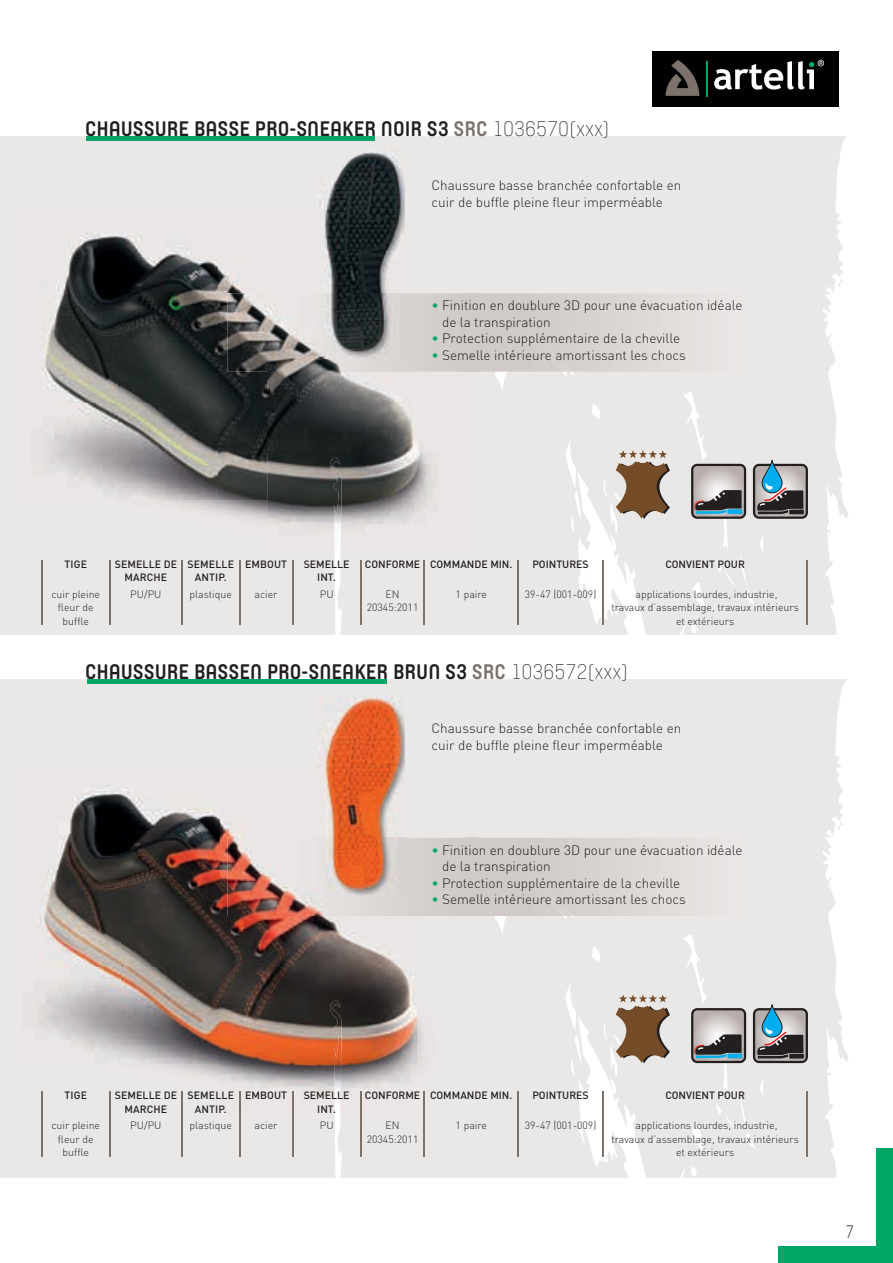
<style>
.page{position:relative;width:893px;height:1263px;background:#fff}
.page>*{position:absolute;margin:0;border:0;box-sizing:border-box;transform-origin:0 0}
.t1{font:700 21px "Yummo";color:#231f20}
.t2{font:300 18px "Yummo";color:#231f20;scale:.85 1}
.t3{font:300 13.5px/16.5px "DIN Pro";color:#231f20}
.t4{font:300 10.5px/13.5px "DIN Pro";color:#231f20;text-align:center}
.t5{font:500 10.5px/13.5px "DIN Pro";color:#231f20;text-align:center}
.s1{color:#7d716c}
.s2{font-weight:100}
.s3{color:#00a665}
</style>
<div class="page">
<div style="left:0;top:679px;width:848px;height:499px;background:#eae8e7"></div>
<div style="left:0;top:136px;width:848px;height:499px;background:#eae8e7"></div>
<div style="left:652px;top:51px;width:187px;height:56px;background:#000"></div>
<hr style="left:706px;top:61px;width:2px;height:36px;background:#00a665">
<svg style="left:714px;top:60px;width:110px;height:30px"></svg>
<svg style="left:666px;top:60px;width:33px;height:36px"></svg>
<div style="left:466px;top:293px;width:11px;height:79px;background:#d0cac8"></div>
<svg style="left:477px;top:293px;width:325px;height:79px;background:#ddd9d7"></svg>
<div style="left:466px;top:838px;width:11px;height:78px;background:#d0cac8"></div>
<svg style="left:477px;top:838px;width:325px;height:78px;background:#ddd9d7"></svg>
<div style="left:405px;top:210px;width:61px;height:83px;background:#eae8e7"></div>
<img style="left:19px;top:210px;width:298px;height:97px">
<img style="left:317px;top:210px;width:1px;height:83px">
<img style="left:19px;top:307px;width:248px;height:242px">
<img style="left:267px;top:372px;width:199px;height:177px">
<img style="left:227px;top:293px;width:96px;height:79px">
<div style="left:371px;top:293px;width:95px;height:79px;background:#d4cfcd"></div>
<img style="left:323px;top:359px;width:48px;height:13px">
<img style="left:23px;top:774px;width:295px;height:194px">
<div style="left:405px;top:774px;width:61px;height:64px;background:#eae8e7"></div>
<img style="left:318px;top:916px;width:99px;height:52px">
<div style="left:417px;top:916px;width:49px;height:149px;background:#eae8e7"></div>
<img style="left:23px;top:968px;width:394px;height:97px">
<img style="left:23px;top:1065px;width:443px;height:48px">
<img style="left:227px;top:838px;width:96px;height:78px">
<div style="left:371px;top:838px;width:95px;height:78px;background:#d4cfcd"></div>
<img style="left:323px;top:893px;width:48px;height:23px">
<div style="left:87px;top:136px;width:288px;height:5px;background:#00a665"></div>
<div style="left:87px;top:679px;width:300px;height:5px;background:#00a665"></div>
<img style="left:325px;top:699px;width:80px;height:198px">
<img style="left:318px;top:696px;width:43px;height:39px">
<img style="left:361px;top:696px;width:44px;height:3px">
<img style="left:318px;top:735px;width:7px;height:158px">
<img style="left:318px;top:150px;width:43px;height:30px">
<img style="left:361px;top:150px;width:44px;height:3px">
<img style="left:318px;top:180px;width:7px;height:146px">
<img style="left:318px;top:326px;width:43px;height:33px">
<img style="left:361px;top:358px;width:44px;height:1px">
<img style="left:325px;top:153px;width:80px;height:205px">
<div style="left:778px;top:1246px;width:115px;height:17px;background:#00a665"></div>
<div style="left:876px;top:1148px;width:17px;height:115px;background:#00a665"></div>
<svg style="left:753px;top:1004px;width:55px;height:59px;background:#758086"></svg>
<svg style="left:753px;top:460px;width:55px;height:59px;background:#757f85"></svg>
<svg style="left:616px;top:450px;width:54px;height:69px;background:#9f8874"></svg>
<svg style="left:616px;top:994px;width:54px;height:69px;background:#9f8874"></svg>
<svg style="left:691px;top:464px;width:55px;height:55px;background:#86888b"></svg>
<svg style="left:691px;top:1008px;width:55px;height:55px;background:#86888a"></svg>
<hr style="left:41px;top:560px;width:2px;height:25px;background:#7d716c">
<hr style="left:109px;top:560px;width:2px;height:25px;background:#7d716c">
<hr style="left:181px;top:560px;width:2px;height:25px;background:#7d716c">
<svg style="left:239px;top:560px;width:1px;height:25px"></svg>
<svg style="left:292px;top:560px;width:1px;height:25px"></svg>
<svg style="left:360px;top:560px;width:1px;height:25px"></svg>
<svg style="left:424px;top:560px;width:1px;height:25px"></svg>
<hr style="left:517px;top:560px;width:2px;height:25px;background:#7d716c">
<hr style="left:602px;top:560px;width:2px;height:25px;background:#7d716c">
<hr style="left:806px;top:560px;width:2px;height:25px;background:#7d716c">
<hr style="left:41px;top:585px;width:2px;height:40px;background:#7d716c">
<hr style="left:109px;top:585px;width:2px;height:40px;background:#7d716c">
<hr style="left:181px;top:585px;width:2px;height:40px;background:#7d716c">
<hr style="left:239px;top:585px;width:1px;height:40px;background:#7d716c">
<hr style="left:292px;top:585px;width:1px;height:40px;background:#7d716c">
<hr style="left:360px;top:585px;width:1px;height:40px;background:#7d716c">
<hr style="left:424px;top:585px;width:1px;height:40px;background:#7d716c">
<hr style="left:517px;top:585px;width:2px;height:40px;background:#7d716c">
<hr style="left:602px;top:585px;width:2px;height:40px;background:#7d716c">
<hr style="left:806px;top:585px;width:2px;height:40px;background:#7d716c">
<hr style="left:41px;top:1091px;width:2px;height:26px;background:#7d716c">
<hr style="left:109px;top:1091px;width:2px;height:26px;background:#7d716c">
<hr style="left:181px;top:1091px;width:2px;height:26px;background:#7d716c">
<svg style="left:239px;top:1091px;width:1px;height:26px"></svg>
<svg style="left:292px;top:1091px;width:1px;height:26px"></svg>
<svg style="left:360px;top:1091px;width:1px;height:26px"></svg>
<svg style="left:424px;top:1091px;width:1px;height:26px"></svg>
<hr style="left:517px;top:1091px;width:2px;height:26px;background:#7d716c">
<hr style="left:602px;top:1091px;width:2px;height:26px;background:#7d716c">
<hr style="left:806px;top:1091px;width:2px;height:26px;background:#7d716c">
<hr style="left:41px;top:1117px;width:2px;height:40px;background:#7d716c">
<hr style="left:109px;top:1117px;width:2px;height:40px;background:#7d716c">
<hr style="left:181px;top:1117px;width:2px;height:40px;background:#7d716c">
<hr style="left:239px;top:1117px;width:1px;height:40px;background:#7d716c">
<hr style="left:292px;top:1117px;width:1px;height:40px;background:#7d716c">
<hr style="left:360px;top:1117px;width:1px;height:40px;background:#7d716c">
<hr style="left:424px;top:1117px;width:1px;height:40px;background:#7d716c">
<hr style="left:517px;top:1117px;width:2px;height:40px;background:#7d716c">
<hr style="left:602px;top:1117px;width:2px;height:40px;background:#7d716c">
<hr style="left:806px;top:1117px;width:2px;height:40px;background:#7d716c">
<h1 class="t1" style="left:85px;top:110px;width:526px">CHAUSSURE BASSE PRO-SNEAKER NOIR S3 <span class="s1">SRC</span> <span class="s2">1036570(xxx)</span></h1>
<p class="t3" style="left:432px;top:176px;width:251px">Chaussure basse branchée confortable en cuir de buffle pleine fleur imperméable</p>
<p class="t3" style="left:442px;top:296px;width:302px;text-indent:-11px"><span class="s3">•</span> Finition en doublure 3D pour une évacuation idéale de la transpiration</p>
<p class="t3" style="left:432px;top:329px;width:250px"><span class="s3">•</span> Protection supplémentaire de la cheville</p>
<p class="t3" style="left:432px;top:345px;width:256px"><span class="s3">•</span> Semelle intérieure amortissant les chocs</p>
<p class="t5" style="left:65px;top:556px;width:24px">TIGE</p>
<p class="t5" style="left:115px;top:556px;width:64px">SEMELLE DE<br>MARCHE</p>
<p class="t5" style="left:188px;top:556px;width:48px">SEMELLE<br>ANTIP.</p>
<p class="t5" style="left:245px;top:556px;width:44px">EMBOUT</p>
<p class="t5" style="left:304px;top:556px;width:47px">SEMELLE<br>INT.</p>
<p class="t5" style="left:365px;top:556px;width:149px">CONFORME COMMANDE MIN.</p>
<p class="t5" style="left:532px;top:556px;width:58px">POINTURES</p>
<p class="t5" style="left:665px;top:556px;width:81px">CONVIENT POUR</p>
<p class="t4" style="left:51px;top:586px;width:50px">cuir pleine fleur de buffle</p>
<p class="t4" style="left:130px;top:586px;width:33px">PU/PU</p>
<p class="t4" style="left:190px;top:586px;width:44px">plastique</p>
<p class="t4" style="left:255px;top:586px;width:25px">acier</p>
<p class="t4" style="left:320px;top:586px;width:15px">PU</p>
<p class="t4" style="left:367px;top:586px;width:53px">EN<br>20345:2011</p>
<p class="t4" style="left:456px;top:586px;width:33px">1 paire</p>
<p class="t4" style="left:525px;top:586px;width:73px">39-47 (001-009)</p>
<p class="t4" style="left:611px;top:586px;width:189px">applications lourdes, industrie,<br>travaux d’assemblage, travaux intérieurs et extérieurs</p>
<h1 class="t1" style="left:85px;top:653px;width:544px">CHAUSSURE BASSEN PRO-SNEAKER BRUN S3 <span class="s1">SRC</span> <span class="s2">1036572(xxx)</span></h1>
<p class="t3" style="left:432px;top:719px;width:251px">Chaussure basse branchée confortable en cuir de buffle pleine fleur imperméable</p>
<p class="t3" style="left:442px;top:840px;width:302px;text-indent:-11px"><span class="s3">•</span> Finition en doublure 3D pour une évacuation idéale de la transpiration</p>
<p class="t3" style="left:432px;top:873px;width:250px"><span class="s3">•</span> Protection supplémentaire de la cheville</p>
<p class="t3" style="left:432px;top:890px;width:256px"><span class="s3">•</span> Semelle intérieure amortissant les chocs</p>
<p class="t5" style="left:65px;top:1088px;width:24px">TIGE</p>
<p class="t5" style="left:115px;top:1088px;width:64px">SEMELLE DE<br>MARCHE</p>
<p class="t5" style="left:188px;top:1088px;width:48px">SEMELLE<br>ANTIP.</p>
<p class="t5" style="left:245px;top:1088px;width:44px">EMBOUT</p>
<p class="t5" style="left:304px;top:1088px;width:47px">SEMELLE<br>INT.</p>
<p class="t5" style="left:365px;top:1088px;width:149px">CONFORME COMMANDE MIN.</p>
<p class="t5" style="left:532px;top:1088px;width:58px">POINTURES</p>
<p class="t5" style="left:665px;top:1088px;width:81px">CONVIENT POUR</p>
<p class="t4" style="left:51px;top:1118px;width:50px">cuir pleine fleur de buffle</p>
<p class="t4" style="left:130px;top:1118px;width:33px">PU/PU</p>
<p class="t4" style="left:190px;top:1118px;width:44px">plastique</p>
<p class="t4" style="left:255px;top:1118px;width:25px">acier</p>
<p class="t4" style="left:320px;top:1118px;width:15px">PU</p>
<p class="t4" style="left:367px;top:1118px;width:53px">EN<br>20345:2011</p>
<p class="t4" style="left:456px;top:1118px;width:33px">1 paire</p>
<p class="t4" style="left:525px;top:1118px;width:73px">39-47 (001-009)</p>
<p class="t4" style="left:611px;top:1118px;width:189px">applications lourdes, industrie,<br>travaux d’assemblage, travaux intérieurs et extérieurs</p>
<h2 class="t2" style="left:846px;top:1220px;width:11px">7</h2>
</div>
